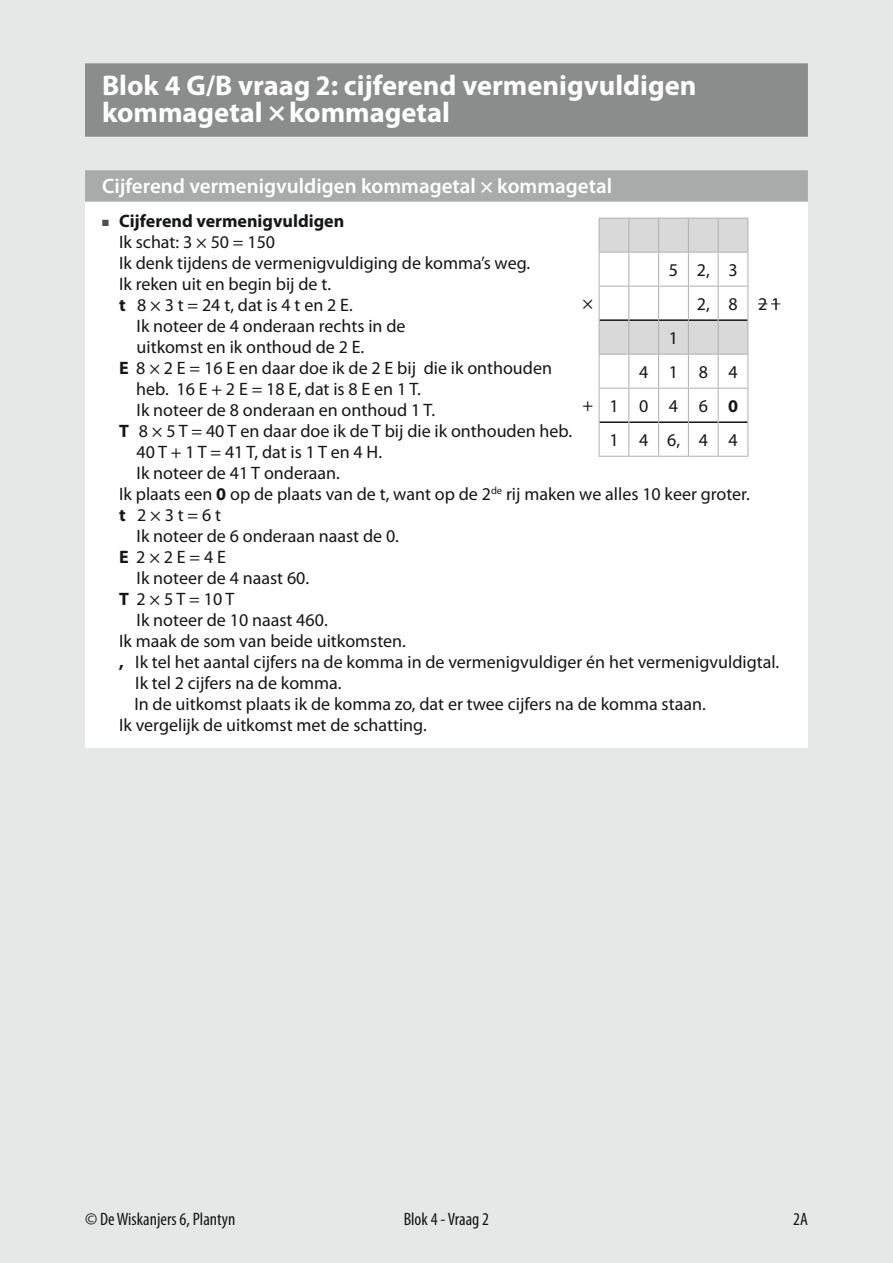
<style>
.page{position:relative;width:893px;height:1263px;background:#e6e7e7}
.page>*{position:absolute;margin:0;border:0;box-sizing:border-box;transform-origin:0 0}
.t1{font:700 28.5px/27px "Myriad Pro";color:#fff}
.t2{font:600 21px "Myriad Pro";color:#fff}
.t3{font:18px "Myriad Pro";color:#151616}
.t4{font:condensed 18px "Myriad Pro";color:#151616}
.t5{font:700 18px "Myriad Pro";color:#151616}
.s1{font-stretch:semi-condensed}
.s2{color:#4e4e4d}
.s3{font-weight:700}
</style>
<div class="page">
<div style="left:85px;top:64px;width:723px;height:684px;background:#fff"></div>
<div style="left:85px;top:63px;width:723px;height:74px;background:#8b8c8c"></div>
<div style="left:77px;top:137px;width:739px;height:33px;background:#e6e7e7"></div>
<div style="left:85px;top:170px;width:723px;height:32px;background:#a9aaaa"></div>
<svg style="left:599px;top:218px;width:182px;height:239px"></svg>
<p class="t1" style="left:102px;top:72px;width:596px">Blok 4 G/B vraag <span class="s1">2</span>: cijferend vermenigvuldigen kommagetal ×kommagetal</p>
<p class="t2" style="left:102px;top:174px;width:512px">Cijferend vermenigvuldigen kommagetal × kommagetal</p>
<p class="t5" style="left:102px;top:211px;width:244px"><span class="s2">■</span> Cijferend vermenigvuldigen</p>
<p class="t3" style="left:119px;top:232px;width:158px">Ik schat: 3 × 50 = 150</p>
<p class="t3" style="left:119px;top:253px;width:413px">Ik denk tijdens de vermenigvuldiging de komma’s weg.</p>
<p class="t3" style="left:119px;top:274px;width:214px">Ik reken uit en begin bij de t.</p>
<p class="t3" style="left:119px;top:295px;width:235px"><span class="s3">t</span> 8 × 3 t = 24 t, dat is 4 t en 2 E.</p>
<p class="t3" style="left:137px;top:316px;width:271px">Ik noteer de 4 onderaan rechts in de</p>
<p class="t3" style="left:137px;top:337px;width:229px">uitkomst en ik onthoud de 2 E.</p>
<p class="t3" style="left:119px;top:358px;width:434px"><span class="s3">E</span> 8 × 2 E = 16 E en daar doe ik de 2 E bij die ik onthouden</p>
<p class="t3" style="left:136px;top:379px;width:286px">heb. 16 E + 2 E = 18 E, dat is 8 E en 1 T.</p>
<p class="t3" style="left:137px;top:400px;width:300px">Ik noteer de 8 onderaan en onthoud 1 T.</p>
<p class="t3" style="left:119px;top:421px;width:455px"><span class="s3">T</span> 8 × 5 T = 40 T en daar doe ik de T bij die ik onthouden heb.</p>
<p class="t3" style="left:137px;top:442px;width:247px">40 T + 1 T = 41 T, dat is 1 T en 4 H.</p>
<p class="t3" style="left:137px;top:463px;width:205px">Ik noteer de 41 T onderaan.</p>
<p class="t3" style="left:119px;top:484px;width:632px">Ik plaats een <span class="s3">0</span> op de plaats van de t, want op de 2<sup>de</sup> rij maken we alles 10 keer groter.</p>
<p class="t3" style="left:119px;top:505px;width:104px"><span class="s3">t</span> 2 × 3 t = 6 t</p>
<p class="t3" style="left:137px;top:526px;width:264px">Ik noteer de 6 onderaan naast de 0.</p>
<p class="t3" style="left:119px;top:547px;width:109px"><span class="s3">E</span> 2 × 2 E = 4 E</p>
<p class="t3" style="left:137px;top:568px;width:174px">Ik noteer de 4 naast 60.</p>
<p class="t3" style="left:119px;top:589px;width:117px"><span class="s3">T</span> 2 × 5 T = 10 T</p>
<p class="t3" style="left:137px;top:610px;width:193px">Ik noteer de 10 naast 460.</p>
<p class="t3" style="left:119px;top:631px;width:288px">Ik maak de som van beide uitkomsten.</p>
<p class="t3" style="left:119px;top:652px;width:662px"><span class="s3">,</span> Ik tel het aantal cijfers na de komma in de vermenigvuldiger én het vermenigvuldigtal.</p>
<p class="t3" style="left:135px;top:673px;width:208px">Ik tel 2 cijfers na de komma.</p>
<p class="t3" style="left:134px;top:694px;width:573px">In de uitkomst plaats ik de komma zo, dat er twee cijfers na de komma staan.</p>
<p class="t3" style="left:119px;top:715px;width:309px">Ik vergelijk de uitkomst met de schatting.</p>
<p class="t3" style="left:669px;top:260px;width:70px">52,3</p>
<p class="t3" style="left:697px;top:294px;width:85px">2,82 1</p>
<p class="t3" style="left:669px;top:328px;width:11px">1</p>
<p class="t3" style="left:639px;top:362px;width:100px">4184</p>
<p class="t3" style="left:609px;top:396px;width:130px">1046<span class="s3">0</span></p>
<p class="t3" style="left:609px;top:430px;width:130px">146,44</p>
<p class="t3" style="left:582px;top:293px;width:12px">×</p>
<p class="t3" style="left:582px;top:395px;width:12px">+</p>
<p class="t4" style="left:85px;top:1210px;width:152px">© De Wiskanjers 6, Plantyn</p>
<p class="t4" style="left:404px;top:1210px;width:87px">Blok 4 - Vraag 2</p>
<p class="t4" style="left:793px;top:1210px;width:16px">2A</p>
</div>
